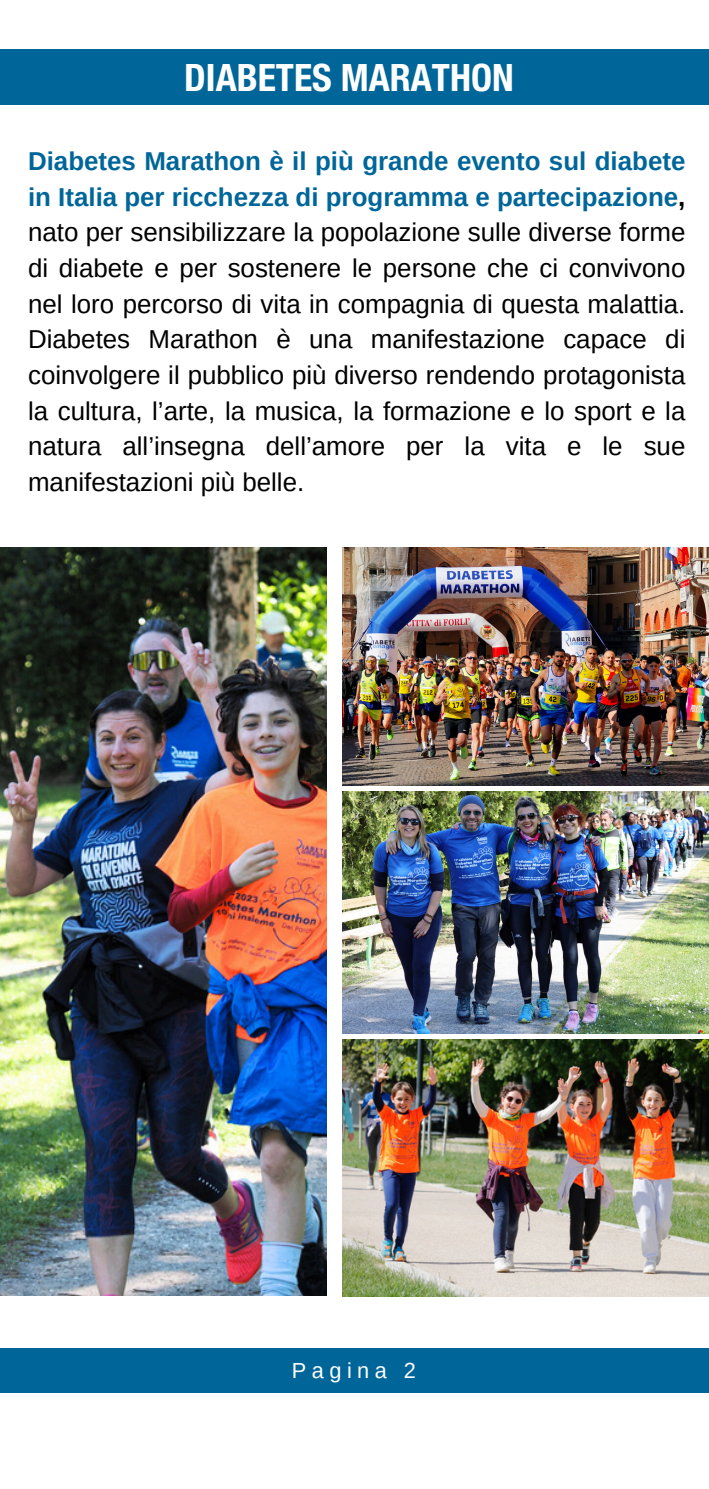
<style>
.page{position:relative;width:709px;height:1489px;background:#fff}
.page>*{position:absolute;margin:0;border:0;box-sizing:border-box;transform-origin:0 0}
.t1{font:700 condensed 37.75px "Helvetica Neue LT";color:#fff}
.t2{font:26px/35.5px "Arimo";color:#000;text-align:justify}
.t3{font:21.75px "Arimo";letter-spacing:.25em;color:#fff}
.s1{font-weight:700;color:#069}
.s2{font-weight:700}
</style>
<div class="page">
<div style="left:0;top:50px;width:709px;height:55px;background:#069"></div>
<div style="left:0;top:1349px;width:709px;height:44px;background:#069"></div>
<img style="left:0;top:547px;width:327px;height:748px">
<img style="left:342px;top:548px;width:367px;height:238px">
<img style="left:342px;top:791px;width:367px;height:242px">
<img style="left:342px;top:1039px;width:367px;height:257px">
<h1 class="t1" style="left:184px;top:54px;width:331px">DIABETES MARATHON</h1>
<p class="t2" style="left:28px;top:143px;width:659px"><span class="s1">Diabetes Marathon è il più grande evento sul diabete in Italia per ricchezza di programma e partecipazione</span><span class="s2">, </span>nato per sensibilizzare la popolazione sulle diverse forme di diabete e per sostenere le persone che ci convivono nel loro percorso di vita in compagnia di questa malattia.<br>Diabetes Marathon è una manifestazione capace di coinvolgere il pubblico più diverso rendendo protagonista la cultura, l’arte, la musica, la formazione e lo sport e la natura all’insegna dell’amore per la vita e le sue manifestazioni più belle.</p>
<p class="t3" style="left:292px;top:1359px;width:126px">Pagina 2</p>
</div>
